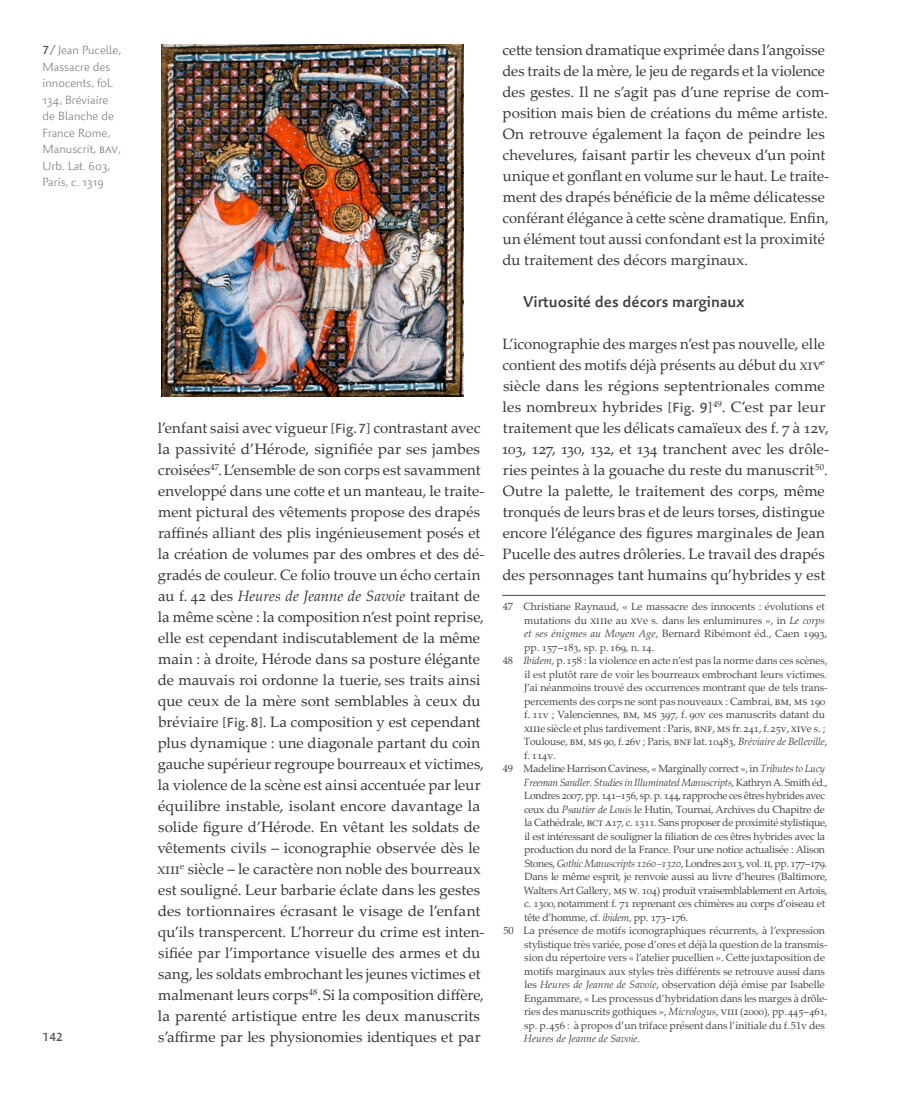
<style>
.page{position:relative;width:915px;height:1106px;background:#fff}
.page>*{position:absolute;margin:0;border:0;box-sizing:border-box;transform-origin:0 0}
.t1{font:500 15.75px "Palatino Sans Com";color:#3c3c3b}
.t2{font:15px/21px "Palatino Linotype";letter-spacing:.005em;color:#373636}
.t3{font:300 12px/16.5px "Palatino Sans Com";letter-spacing:.005em;color:#797979}
.t4{font:500 12px "Palatino Sans Com";color:#575756}
.t5{font:10.5px "Palatino Linotype";letter-spacing:-.005em;color:#474746}
.t6{font:10.5px "Palatino Linotype";letter-spacing:-.025em;color:#474746}
.t7{font:10.5px "Palatino Linotype";letter-spacing:-.03em;color:#474746}
.t8{font:italic 10.5px "Palatino Linotype";letter-spacing:-.03em;color:#474746}
.t9{font:italic 10.5px "Palatino Linotype";letter-spacing:-.005em;color:#474746}
.s1{font-weight:500;color:#575756}
.s2{font-size:13.5px}
.s3{font-family:"Palatino Sans Com";font-weight:500;font-size:13.5px;color:#575756}
.s4{font-style:italic}
.s5{font-size:16.5px;color:#474746}
.s6{font-size:12px}
.s7{font-style:normal}
</style>
<div class="page">
<img style="left:162px;top:45px;width:301px;height:352px">
<hr style="left:502px;top:595px;width:323px;height:1px;background:#474746">
<p class="t3" style="left:43px;top:42px;width:80px"><span class="s1">7/</span> Jean Pucelle,<br>Massacre des innocents, fol.<br>134, Bréviaire de Blanche de<br>France Rome,<br>Manuscrit, <span class="s2">bav</span>,<br>Urb. Lat. 603,<br>Paris, c. 1319</p>
<p class="t4" style="left:43px;top:1029px;width:22px">142</p>
<p class="t2" style="left:157px;top:417px;width:328px">l’enfant saisi avec vigueur <span class="s3">[Fig.7]</span> contrastant avec la passivité d’Hérode, signifiée par ses jambes croisées<sup>47</sup>. L’ensemble de son corps est savamment enveloppé dans une cotte et un manteau, le traite&shy;ment pictural des vêtements propose des drapés raffinés alliant des plis ingénieusement posés et la création de volumes par des ombres et des dé&shy;gradés de couleur. Ce folio trouve un écho certain au f. 42 des <span class="s4">Heures de Jeanne de Savoie</span> traitant de la même scène : la composition n’est point reprise, elle est cependant indiscutablement de la même main : à droite, Hérode dans sa posture élégante de mauvais roi ordonne la tuerie, ses traits ainsi que ceux de la mère sont semblables à ceux du bréviaire <span class="s3">[Fig. 8]</span>. La composition y est cependant plus dynamique : une diagonale partant du coin gauche supérieur regroupe bourreaux et victimes, la violence de la scène est ainsi accentuée par leur équilibre instable, isolant encore davantage la solide figure d’Hérode. En vêtant les soldats de vêtements civils – iconographie observée dès le <span class="s5">xiii</span><sup>e</sup> siècle – le caractère non noble des bourreaux est souligné. Leur barbarie éclate dans les gestes des tortionnaires écrasant le visage de l’enfant qu’ils transpercent. L’horreur du crime est inten&shy;sifiée par l’importance visuelle des armes et du sang, les soldats embrochant les jeunes victimes et malmenant leurs corps<sup>48</sup>. Si la composition diffère, la parenté artistique entre les deux manuscrits s’affirme par les physionomies identiques et par</p>
<p class="t2" style="left:502px;top:39px;width:328px">cette tension dramatique exprimée dans l’angoisse des traits de la mère, le jeu de regards et la violence des gestes. Il ne s’agit pas d’une reprise de com&shy;position mais bien de créations du même artiste.<br>On retrouve également la façon de peindre les chevelures, faisant partir les cheveux d’un point unique et gonflant en volume sur le haut. Le traite&shy;ment des drapés bénéficie de la même délicatesse conférant élégance à cette scène dramatique. Enfin, un élément tout aussi confondant est la proximité du traitement des décors marginaux.</p>
<p class="t1" style="left:523px;top:292px;width:223px">Virtuosité des décors marginaux</p>
<p class="t2" style="left:501px;top:333px;width:329px">L’iconographie des marges n’est pas nouvelle, elle contient des motifs déjà présents au début du <span class="s5">xiv</span><sup>e </sup>siècle dans les régions septentrionales comme les nombreux hybrides <span class="s3">[Fig. 9]</span><sup>49</sup>. C’est par leur traitement que les délicats camaïeux des f. 7 à 12v, 103, 127, 130, 132, et 134 tranchent avec les drôle&shy;ries peintes à la gouache du reste du manuscrit<sup>50</sup>.<br>Outre la palette, le traitement des corps, même tronqués de leurs bras et de leurs torses, distingue encore l’élégance des figures marginales de Jean Pucelle des autres drôleries. Le travail des drapés des personnages tant humains qu’hybrides y est</p>
<p class="t5" style="left:502px;top:599px;width:324px">47 Christiane Raynaud, « Le massacre des innocents : évolutions et</p>
<p class="t5" style="left:524px;top:612px;width:302px">mutations du <span class="s6">xiii</span>e au <span class="s6">xv</span>e s. dans les enluminures », in <span class="s4">Le corps</span></p>
<p class="t5" style="left:524px;top:626px;width:305px"><span class="s4">et ses énigmes au Moyen Age</span>, Bernard Ribémont éd., Caen 1993,</p>
<p class="t5" style="left:524px;top:639px;width:132px">pp. 157–183, sp. p. 169, n. 14.</p>
<p class="t5" style="left:502px;top:653px;width:326px">48 <span class="s4">Ibidem</span>, p. 158 : la violence en acte n’est pas la norme dans ces scènes,</p>
<p class="t5" style="left:524px;top:666px;width:304px">il est plutôt rare de voir les bourreaux embrochant leurs victimes.</p>
<p class="t5" style="left:524px;top:680px;width:305px">J’ai néanmoins trouvé des occurrences montrant que de tels trans-</p>
<p class="t5" style="left:524px;top:693px;width:302px">percements des corps ne sont pas nouveaux : Cambrai, <span class="s6">bm</span>, <span class="s6">ms</span> 190</p>
<p class="t5" style="left:524px;top:707px;width:302px">f. 11v ; Valenciennes, <span class="s6">bm</span>, <span class="s6">ms</span> 397, f. 90v ces manuscrits datant du</p>
<p class="t5" style="left:524px;top:720px;width:302px"><span class="s6">xiii</span>esiècle et plus tardivement : Paris, <span class="s6">bnf</span>, <span class="s6">ms</span> fr. 241, f. 25v, <span class="s6">xiv</span>e s. ;</p>
<p class="t5" style="left:523px;top:734px;width:305px">Toulouse, <span class="s6">bm</span>, <span class="s6">ms</span> 90, f. 26v ; Paris, <span class="s6">bnf</span> lat. 10483, <span class="s4">Bréviaire de Belleville</span>,</p>
<p class="t5" style="left:524px;top:747px;width:33px">f. 114v.</p>
<p class="t6" style="left:502px;top:761px;width:324px">49 Madeline Harrison Caviness, « Marginally correct », in <span class="s4">Tributes to Lucy</span></p>
<p class="t8" style="left:523px;top:774px;width:305px">Freeman Sandler. Studies in Illuminated Manuscripts<span class="s7">, Kathryn A. Smith éd.,</span></p>
<p class="t7" style="left:524px;top:788px;width:302px">Londres 2007, pp. 141–156, sp. p. 144, rapproche ces êtres hybrides avec</p>
<p class="t6" style="left:524px;top:801px;width:302px">ceux du <span class="s4">Psautier de Louis</span> le Hutin, Tournai, Archives du Chapitre de</p>
<p class="t6" style="left:524px;top:815px;width:304px">la Cathédrale, <span class="s6">bcta</span>17, c. 1311. Sans proposer de proximité stylistique,</p>
<p class="t6" style="left:524px;top:828px;width:302px">il est intéressant de souligner la filiation de ces êtres hybrides avec la</p>
<p class="t6" style="left:524px;top:842px;width:302px">production du nord de la France. Pour une notice actualisée : Alison</p>
<p class="t7" style="left:524px;top:855px;width:304px">Stones, <span class="s4">Gothic Manuscripts 1260–1320</span>, Londres 2013, vol. <span class="s6">ii</span>, pp. 177–179.</p>
<p class="t6" style="left:524px;top:869px;width:304px">Dans le même esprit, je renvoie aussi au livre d’heures (Baltimore,</p>
<p class="t6" style="left:523px;top:882px;width:305px">Walters Art Gallery, <span class="s6">ms w</span>. 104) produit vraisemblablement en Artois,</p>
<p class="t6" style="left:524px;top:896px;width:302px">c. 1300,notamment f. 71 reprenant ces chimères au corps d’oiseau et</p>
<p class="t6" style="left:524px;top:909px;width:165px">tête d’homme, cf. <span class="s4">ibidem</span>, pp. 173–176.</p>
<p class="t5" style="left:503px;top:923px;width:323px">50 La présence de motifs iconographiques récurrents, à l’expression</p>
<p class="t5" style="left:524px;top:936px;width:305px">stylistique très variée, pose d’ores et déjà la question de la transmis-</p>
<p class="t5" style="left:524px;top:950px;width:302px">sion du répertoire vers « l’atelier pucellien ». Cette juxtaposition de</p>
<p class="t5" style="left:524px;top:963px;width:302px">motifs marginaux aux styles très différents se retrouve aussi dans</p>
<p class="t5" style="left:524px;top:977px;width:302px">les <span class="s4">Heures de Jeanne de Savoie</span>, observation déjà émise par Isabelle</p>
<p class="t5" style="left:524px;top:990px;width:305px">Engammare, « Les processus d’hybridation dans les marges à drôle-</p>
<p class="t5" style="left:524px;top:1004px;width:305px">ries des manuscrits gothiques », <span class="s4">Micrologus</span>, <span class="s6">viii</span> (2000), pp. 445–461,</p>
<p class="t5" style="left:524px;top:1017px;width:302px">sp. p. 456 : à propos d’un triface présent dans l’initiale du f. 51v des</p>
<p class="t9" style="left:523px;top:1031px;width:118px">Heures de Jeanne de Savoie<span class="s7">.</span></p>
</div>
